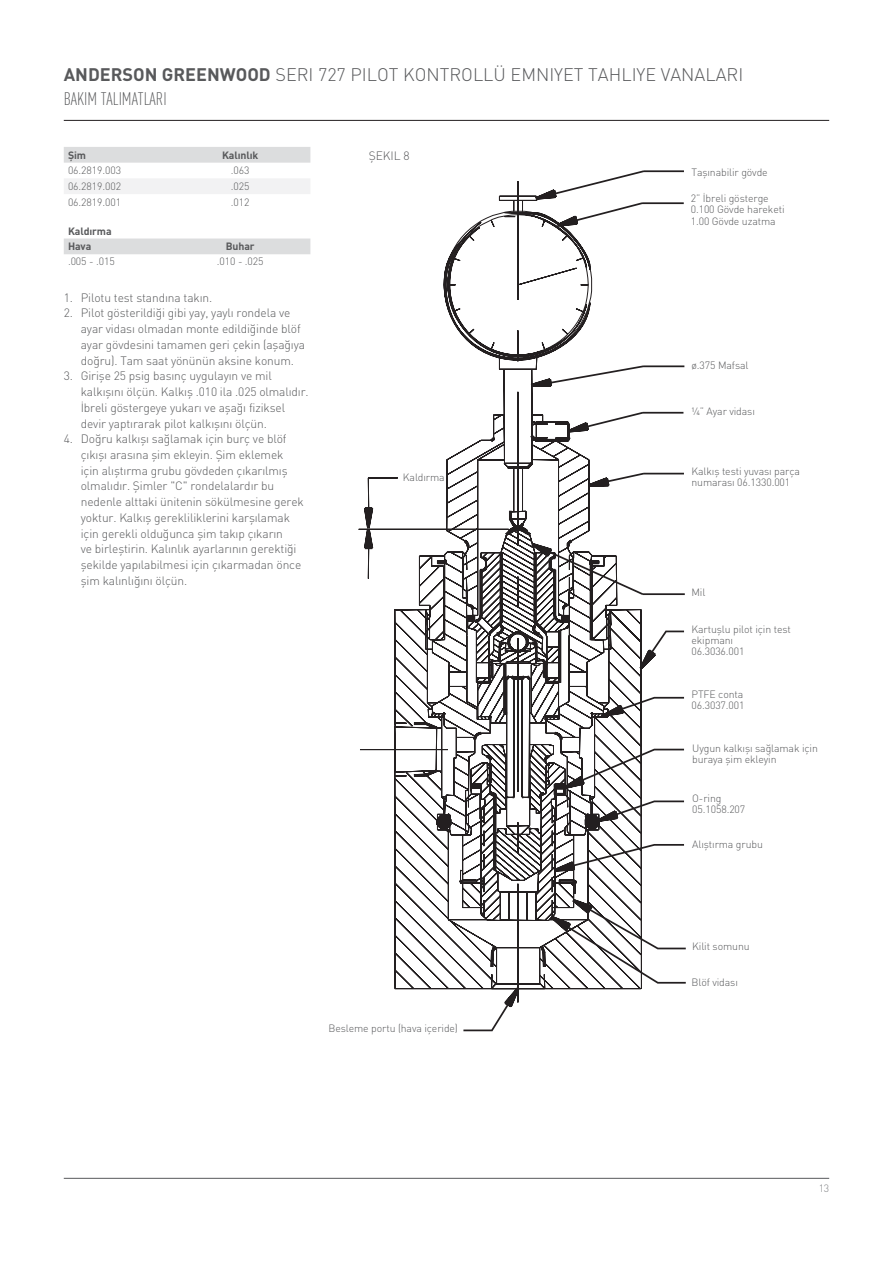
<style>
.page{position:relative;width:893px;height:1263px;background:#fff}
.page>*{position:absolute;margin:0;border:0;box-sizing:border-box;transform-origin:0 0}
.t1{font:300 18px/24px "DIN Pro";color:#58595b}
.t2{font:300 12px/15.8px "DIN Pro";letter-spacing:-.01em;color:#58595b}
.t3{font:300 10.5px/11.2px "DIN Pro";letter-spacing:-.01em;color:#58595b}
.t4{font:700 10.5px/15.8px "DIN Pro";letter-spacing:-.01em;color:#58595b}
.t5{font:300 10.5px "DIN Pro";color:#808285}
.s1{font-weight:700}
.s2{font-stretch:condensed}
</style>
<div class="page">
<hr style="left:64px;top:120px;width:765px;height:1px;background:#231f20">
<hr style="left:64px;top:1178px;width:765px;height:1px;background:#58595b">
<svg style="left:359px;top:170px;width:327px;height:861px"></svg>
<svg style="left:431px;top:427px;width:168px;height:562px"></svg>
<div style="left:64px;top:147px;width:246px;height:16px;background:#dcddde"></div>
<div style="left:64px;top:238px;width:246px;height:16px;background:#dcddde"></div>
<div style="left:64px;top:179px;width:246px;height:15px;background:#f2f2f3"></div>
<h1 class="t1" style="left:64px;top:61px;width:681px"><span class="s1">ANDERSON GREENWOOD</span> SERI 727 PILOT KONTROLLÜ EMNIYET TAHLIYE VANALARI<br><span class="s2">BAKIM TALIMATLARI</span></h1>
<p class="t4" style="left:68px;top:146px;width:20px">Şim</p>
<p class="t4" style="left:222px;top:146px;width:38px">Kalınlık</p>
<p class="t2" style="left:369px;top:146px;width:42px">ŞEKIL 8</p>
<p class="t3" style="left:68px;top:164px;width:55px">06.2819.003</p>
<p class="t3" style="left:231px;top:164px;width:20px">.063</p>
<p class="t3" style="left:68px;top:180px;width:55px">06.2819.002</p>
<p class="t3" style="left:231px;top:180px;width:20px">.025</p>
<p class="t3" style="left:68px;top:196px;width:55px">06.2819.001</p>
<p class="t3" style="left:231px;top:196px;width:20px">.012</p>
<p class="t4" style="left:68px;top:222px;width:45px">Kaldırma<br>Hava</p>
<p class="t4" style="left:226px;top:237px;width:30px">Buhar</p>
<p class="t3" style="left:68px;top:255px;width:48px">.005 - .015</p>
<p class="t3" style="left:217px;top:255px;width:48px">.010 - .025</p>
<p class="t2" style="left:64px;top:288px;width:150px">1. Pilotu test standına takın.</p>
<p class="t2" style="left:81px;top:304px;width:226px;text-indent:-17px">2. Pilot gösterildiği gibi yay, yaylı rondela ve ayar vidası olmadan monte edildiğinde blöf ayar gövdesini tamamen geri çekin (aşağıya doğru). Tam saat yönünün aksine konum.</p>
<p class="t2" style="left:81px;top:367px;width:229px;text-indent:-17px">3. Girişe 25 psig basınç uygulayın ve mil kalkışını ölçün. Kalkış .010 ila .025 olmalıdır.<br>İbreli göstergeye yukarı ve aşağı fiziksel devir yaptırarak pilot kalkışını ölçün.</p>
<p class="t2" style="left:81px;top:430px;width:225px;text-indent:-17px">4. Doğru kalkışı sağlamak için burç ve blöf çıkışı arasına şim ekleyin. Şim eklemek için alıştırma grubu gövdeden çıkarılmış olmalıdır. Şimler "C" rondelalardır bu nedenle alttaki ünitenin sökülmesine gerek yoktur. Kalkış gerekliliklerini karşılamak için gerekli olduğunca şim takıp çıkarın<br>ve birleştirin. Kalınlık ayarlarının gerektiği şekilde yapılabilmesi için çıkarmadan önce şim kalınlığını ölçün.</p>
<p class="t3" style="left:403px;top:471px;width:43px">Kaldırma</p>
<p class="t3" style="left:328px;top:1022px;width:131px">Besleme portu (hava içeride)</p>
<p class="t3" style="left:691px;top:165px;width:78px">Taşınabilir gövde</p>
<p class="t3" style="left:691px;top:192px;width:95px">2” İbreli gösterge<br>0.100 Gövde hareketi<br>1.00 Gövde uzatma</p>
<p class="t3" style="left:691px;top:359px;width:58px">ø.375 Mafsal</p>
<p class="t3" style="left:691px;top:405px;width:65px">¼” Ayar vidası</p>
<p class="t3" style="left:691px;top:464px;width:110px">Kalkış testi yuvası parça numarası 06.1330.001</p>
<p class="t3" style="left:691px;top:586px;width:15px">Mil</p>
<p class="t3" style="left:691px;top:623px;width:101px">Kartuşlu pilot için test ekipmanı<br>06.3036.001</p>
<p class="t3" style="left:691px;top:688px;width:55px">PTFE conta<br>06.3037.001</p>
<p class="t3" style="left:692px;top:741px;width:127px">Uygun kalkışı sağlamak için buraya şim ekleyin</p>
<p class="t3" style="left:692px;top:791px;width:55px">O-ring<br>05.1058.207</p>
<p class="t3" style="left:692px;top:838px;width:72px">Alıştırma grubu</p>
<p class="t3" style="left:692px;top:940px;width:59px">Kilit somunu</p>
<p class="t3" style="left:691px;top:976px;width:48px">Blöf vidası</p>
<p class="t5" style="left:819px;top:1180px;width:12px">13</p>
</div>
